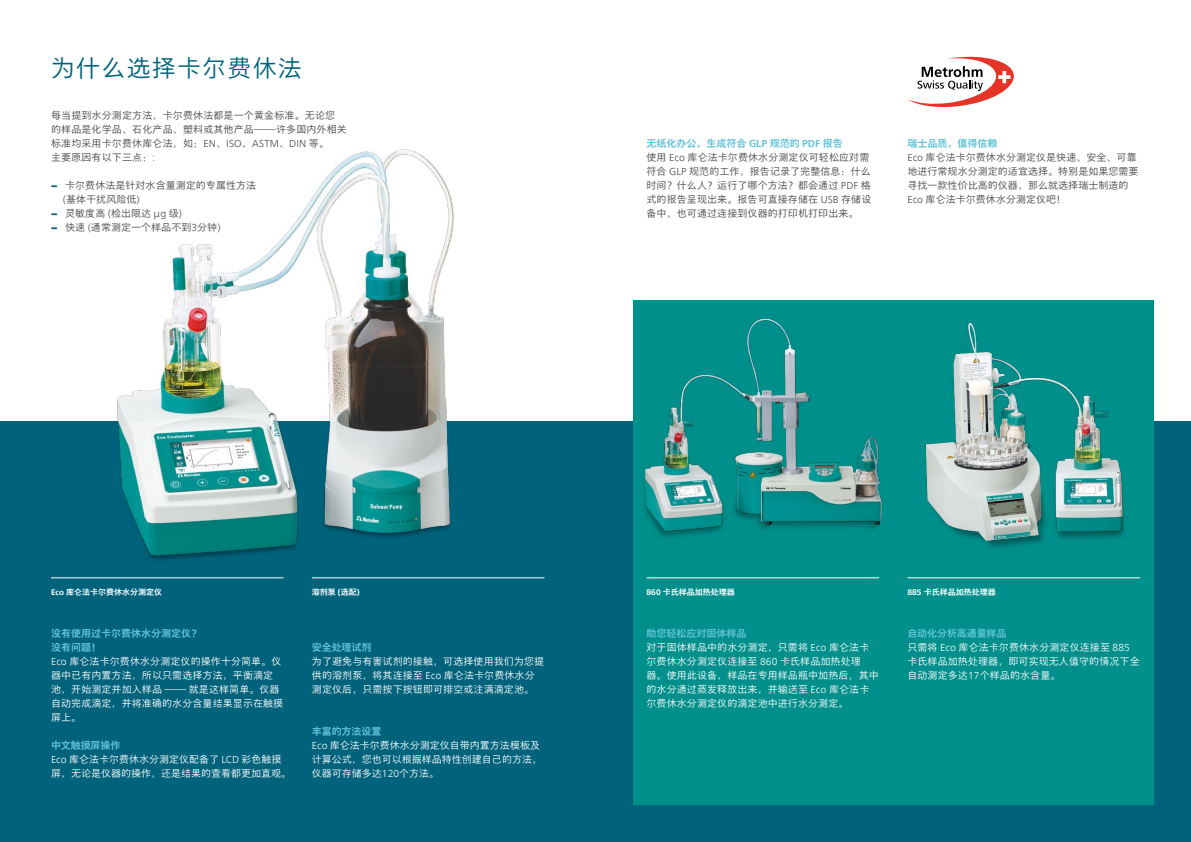
<style>
.page{position:relative;width:1191px;height:842px;background:#fff}
.page>*{position:absolute;margin:0;border:0;box-sizing:border-box;transform-origin:0 0}
.t1{font:300 24px "M Xiang He Hei SC Pro";letter-spacing:.05em;color:#00627b}
.t2{font:300 10px/14px "M Xiang He Hei SC Pro";letter-spacing:.01em;color:#fff}
.t3{font:300 10px/14px "M Xiang He Hei SC Pro";letter-spacing:.01em;color:#4a4a49}
.t4{font:700 10px "M Xiang He Hei SC Pro";letter-spacing:-.01em;color:#61c3d9}
.t5{font:700 8px "M Xiang He Hei SC Pro";color:#fff}
.s1{font-family:"Neue Frutiger World"}
.s2{font-family:"Neue Frutiger World Xtra Blk";font-weight:400;color:#00627b}
.s3{font-weight:700;color:#61c3d9}
.s4{font-family:"Neue Frutiger World";font-weight:700;color:#61c3d9}
</style>
<div class="page">
<div style="left:0;top:421px;width:1191px;height:421px;background:#00627b"></div>
<div style="left:633px;top:301px;width:520px;height:504px;background:#008f8b"></div>
<svg style="left:908px;top:57px;width:105px;height:50px"></svg>
<hr style="left:646px;top:578px;width:233px;height:1px;background:#fff">
<img style="left:644px;top:318px;width:238px;height:219px">
<hr style="left:907px;top:578px;width:233px;height:1px;background:#fff">
<img style="left:925px;top:314px;width:229px;height:242px">
<img style="left:51px;top:149px;width:494px;height:430px">
<h1 class="t1" style="left:51px;top:53px;width:252px">为什么选择卡尔费休法</h1>
<p class="t3" style="left:51px;top:108px;width:297px">每当提到水分测定方法，卡尔费休法都是一个黄金标准。无论您的样品是化学品、石化产品、塑料或其他产品——许多国内外相关标准均采用卡尔费休库仑法，如：<span class="s1">EN</span>、<span class="s1">ISO</span>、<span class="s1">ASTM</span>、<span class="s1">DIN</span> 等。<br>主要原因有以下三点：<span class="s1">:</span></p>
<p class="t3" style="left:51px;top:178px;width:207px"><span class="s2">−</span> 卡尔费休法是针对水含量测定的专属性方法</p>
<p class="t3" style="left:63px;top:192px;width:78px"><span class="s1">(</span>基体干扰风险低<span class="s1">)</span></p>
<p class="t3" style="left:51px;top:206px;width:133px"><span class="s2">−</span> 灵敏度高 <span class="s1">(</span>检出限达 μ<span class="s1">g</span> 级<span class="s1">)</span></p>
<p class="t3" style="left:51px;top:220px;width:171px"><span class="s2">−</span> 快速 <span class="s1">(</span>通常测定一个样品不到<span class="s1">3</span>分钟<span class="s1">)</span></p>
<p class="t3" style="left:646px;top:136px;width:226px"><span class="s3">无纸化办公，生成符合</span> <span class="s4">GLP</span> <span class="s3">规范的</span> <span class="s4">PDF</span> <span class="s3">报告<br></span>使用 <span class="s1">Eco</span> 库仑法卡尔费休水分测定仪可轻松应对需符合 <span class="s1">GLP</span> 规范的工作，报告记录了完整信息：什么时间？什么人？运行了哪个方法？都会通过 <span class="s1">PDF</span> 格式的报告呈现出来。报告可直接存储在 <span class="s1">USB</span> 存储设备中，也可通过连接到仪器的打印机打印出来。</p>
<p class="t3" style="left:907px;top:136px;width:233px"><span class="s3">瑞士品质，值得信赖<br></span><span class="s1">Eco</span> 库仑法卡尔费休水分测定仪是快速、安全、可靠地进行常规水分测定的适宜选择。特别是如果您需要寻找一款性价比高的仪器，那么就选择瑞士制造的<br><span class="s1">Eco</span> 库仑法卡尔费休水分测定仪吧！</p>
<p class="t5" style="left:51px;top:587px;width:113px"><span class="s1">Eco</span> 库仑法卡尔费休水分测定仪</p>
<p class="t5" style="left:312px;top:587px;width:49px">溶剂泵 <span class="s1">(</span>选配<span class="s1">)</span></p>
<p class="t2" style="left:51px;top:626px;width:234px"><span class="s3">没有使用过卡尔费休水分测定仪？<br>没有问题！<br></span><span class="s1">Eco</span> 库仑法卡尔费休水分测定仪的操作十分简单。仪器中已有内置方法，所以只需选择方法，平衡滴定池，开始测定并加入样品 —— 就是这样简单。仪器自动完成滴定，并将准确的水分含量结果显示在触摸屏上。</p>
<p class="t2" style="left:51px;top:738px;width:241px"><span class="s3">中文触摸屏操作<br></span><span class="s1">Eco</span> 库仑法卡尔费休水分测定仪配备了 <span class="s1">LCD</span> 彩色触摸屏，无论是仪器的操作，还是结果的查看都更加直观。</p>
<p class="t4" style="left:312px;top:641px;width:61px">安全处理试剂</p>
<p class="t2" style="left:312px;top:654px;width:234px">为了避免与有害试剂的接触，可选择使用我们为您提供的溶剂泵，将其连接至 <span class="s1">Eco</span> 库仑法卡尔费休水分测定仪后，只需按下按钮即可排空或注满滴定池。</p>
<p class="t2" style="left:312px;top:724px;width:232px"><span class="s3">丰富的方法设置<br></span><span class="s1">Eco</span> 库仑法卡尔费休水分测定仪自带内置方法模板及计算公式，您也可以根据样品特性创建自己的方法，仪器可存储多达<span class="s1">120</span>个方法。</p>
<p class="t5" style="left:646px;top:587px;width:90px"><span class="s1">860</span> 卡氏样品加热处理器</p>
<p class="t2" style="left:646px;top:626px;width:234px"><span class="s3">助您轻松应对固体样品<br></span>对于固体样品中的水分测定，只需将 <span class="s1">Eco</span> 库仑法卡尔费休水分测定仪连接至 <span class="s1">860</span> 卡氏样品加热处理<br>器。使用此设备，样品在专用样品瓶中加热后，其中的水分通过蒸发释放出来，并输送至 <span class="s1">Eco</span> 库仑法卡尔费休水分测定仪的滴定池中进行水分测定。</p>
<p class="t5" style="left:907px;top:587px;width:90px"><span class="s1">885</span> 卡氏样品加热处理器</p>
<p class="t2" style="left:907px;top:626px;width:234px"><span class="s3">自动化分析高通量样品<br></span>只需将 <span class="s1">Eco</span> 库仑法卡尔费休水分测定仪连接至 <span class="s1">885</span>卡氏样品加热处理器，即可实现无人值守的情况下全自动测定多达<span class="s1">17</span>个样品的水含量。</p>
</div>
